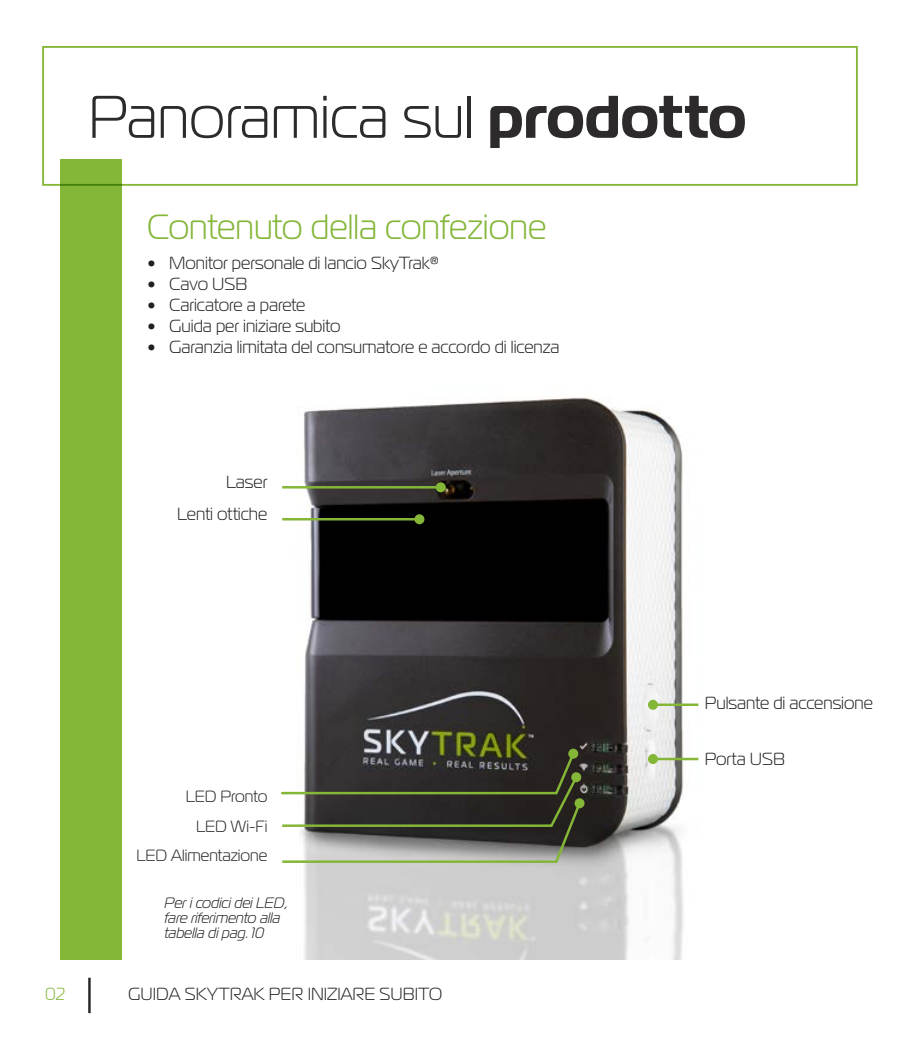
<style>
.page{position:relative;width:900px;height:1050px;background:#fff}
.page>*{position:absolute;margin:0;border:0;box-sizing:border-box;transform-origin:0 0}
.Big_Title{font:300 60px "Magistral";color:#2d2a2b}
.t1{font:300 35px "Magistral";color:#84b638}
.t2{font:300 17.5px "Magistral";color:#231f20}
.t3{font:300 17.5px "Magistral";color:#84b638}
.t4{font:300 16.25px "Magistral";color:#231f20}
.t5{font:italic 300 15px/15px "Magistral";color:#231f20}
.s1{font-weight:700}
</style>
<div class="page">
<div style="left:42px;top:46px;width:816px;height:140px;border:2px solid #84b638"></div>
<img style="left:282px;top:397px;width:417px;height:563px">
<hr style="left:282px;top:518px;width:137px;height:2px;background:#84b638">
<div style="left:414px;top:514px;width:10px;height:10px;background:#84b638;border-radius:50%"></div>
<hr style="left:282px;top:486px;width:159px;height:3px;background:#84b638">
<div style="left:436px;top:482px;width:10px;height:10px;background:#84b638;border-radius:50%"></div>
<svg style="left:575px;top:798px;width:10px;height:10px"></svg>
<svg style="left:281px;top:750px;width:302px;height:114px;background:#5b5c52"></svg>
<div style="left:571px;top:772px;width:10px;height:10px;background:#84b638;border-radius:50%"></div>
<hr style="left:653px;top:703px;width:45px;height:3px;background:#84b638">
<div style="left:648px;top:700px;width:10px;height:10px;background:#84b638;border-radius:50%"></div>
<hr style="left:653px;top:758px;width:45px;height:2px;background:#84b638">
<div style="left:648px;top:754px;width:10px;height:10px;background:#84b638;border-radius:50%"></div>
<hr style="left:88px;top:978px;width:3px;height:35px;background:#2d2a2b">
<div style="left:60px;top:160px;width:61px;height:800px;background:#84b638"></div>
<p class="Big_Title" style="left:88px;top:81px;width:660px">Panoramica sul <span class="s1">prodotto</span></p>
<p class="t1" style="left:147px;top:206px;width:401px">Contenuto della confezione</p>
<p class="t2" style="left:147px;top:253px;width:294px">• Monitor personale di lancio SkyTrak®</p>
<p class="t2" style="left:147px;top:274px;width:102px">• Cavo USB</p>
<p class="t2" style="left:147px;top:295px;width:160px">• Caricatore a parete</p>
<p class="t2" style="left:147px;top:316px;width:195px">• Guida per iniziare subito</p>
<p class="t2" style="left:147px;top:337px;width:414px">• Garanzia limitata del consumatore e accordo di licenza</p>
<p class="t2" style="left:226px;top:471px;width:43px">Laser</p>
<p class="t2" style="left:177px;top:503px;width:92px">Lenti ottiche</p>
<p class="t4" style="left:186px;top:787px;width:83px">LED Pronto</p>
<p class="t4" style="left:196px;top:816px;width:73px">LED Wi-Fi</p>
<p class="t4" style="left:136px;top:846px;width:133px">LED Alimentazione</p>
<p class="t5" style="left:164px;top:895px;width:125px">Per i codici dei LED, fare riferimento alla tabella di pag. 10</p>
<p class="t3" style="left:45px;top:983px;width:22px">02</p>
<p class="t2" style="left:128px;top:983px;width:316px">GUIDA SKYTRAK PER INIZIARE SUBITO</p>
<p class="t2" style="left:705px;top:693px;width:170px">Pulsante di accensione</p>
<p class="t2" style="left:705px;top:748px;width:82px">Porta USB</p>
</div>
